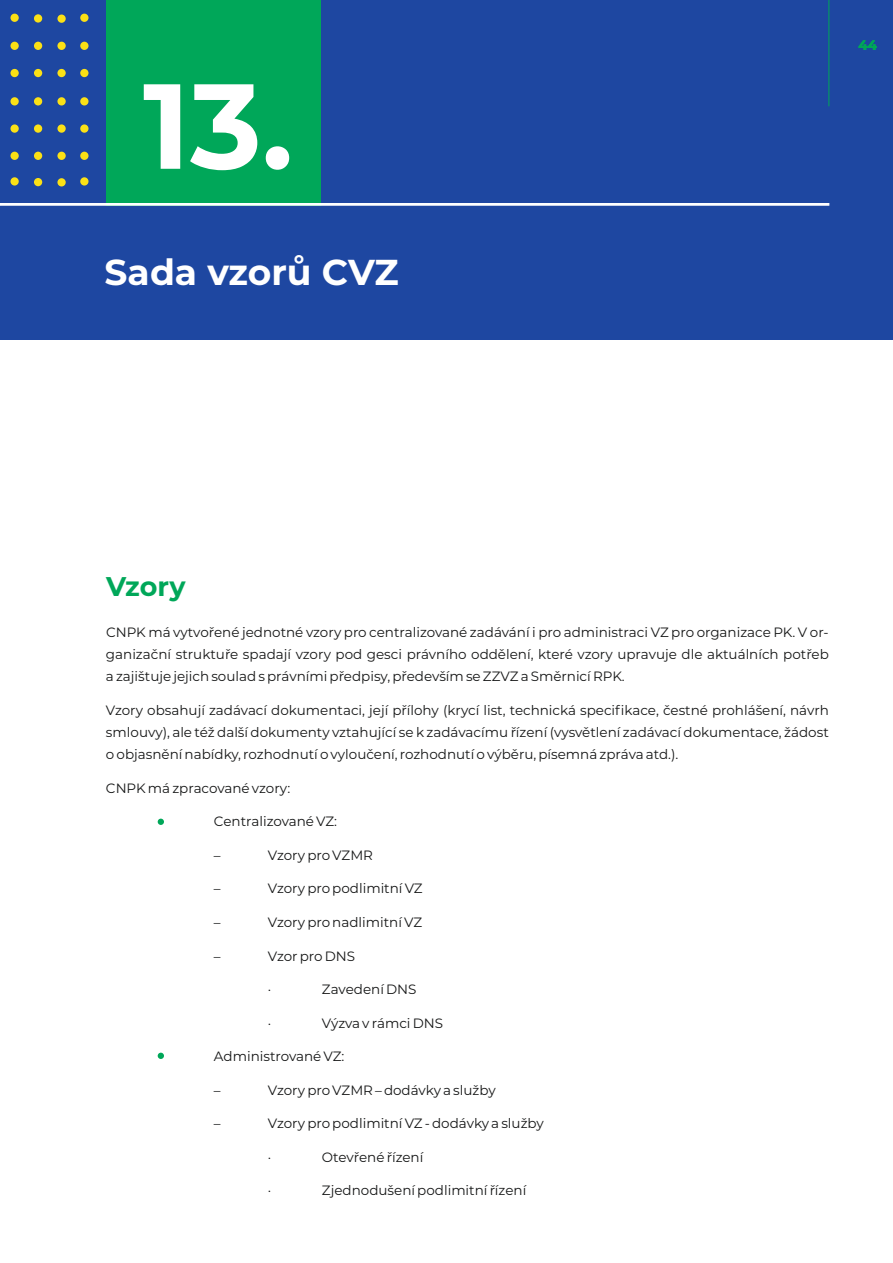
<style>
.page{position:relative;width:893px;height:1263px;background:#fff}
.page>*{position:absolute;margin:0;border:0;box-sizing:border-box;transform-origin:0 0}
.t1{font:700 120.6px "Montserrat";color:#fff}
.t2{font:700 36px "Montserrat";color:#fff}
.t3{font:700 27px "Montserrat";letter-spacing:-.005em;color:#00a759}
.t4{font:13.5px/22.4px "Montserrat";color:#151616;text-align:justify}
.t5{font:700 13.5px "Montserrat";color:#00a759}
</style>
<div class="page">
<div style="left:0;top:0;width:893px;height:340px;background:#1e47a1"></div>
<div style="left:106px;top:0;width:214px;height:205px;background:#00a759"></div>
<div style="left:34px;top:42px;width:8px;height:8px;background:#fbe116;border-radius:50%"></div>
<div style="left:57px;top:42px;width:9px;height:8px;background:#fbe116;border-radius:50%"></div>
<div style="left:10px;top:42px;width:9px;height:8px;background:#fbe116;border-radius:50%"></div>
<div style="left:34px;top:69px;width:8px;height:8px;background:#fbe116;border-radius:50%"></div>
<div style="left:57px;top:69px;width:9px;height:8px;background:#fbe116;border-radius:50%"></div>
<div style="left:10px;top:69px;width:9px;height:8px;background:#fbe116;border-radius:50%"></div>
<div style="left:34px;top:97px;width:8px;height:8px;background:#fbe116;border-radius:50%"></div>
<div style="left:57px;top:97px;width:9px;height:8px;background:#fbe116;border-radius:50%"></div>
<div style="left:10px;top:97px;width:9px;height:8px;background:#fbe116;border-radius:50%"></div>
<div style="left:34px;top:124px;width:8px;height:9px;background:#fbe116;border-radius:50%"></div>
<div style="left:57px;top:124px;width:9px;height:9px;background:#fbe116;border-radius:50%"></div>
<div style="left:10px;top:124px;width:9px;height:9px;background:#fbe116;border-radius:50%"></div>
<div style="left:34px;top:152px;width:8px;height:8px;background:#fbe116;border-radius:50%"></div>
<div style="left:57px;top:152px;width:9px;height:8px;background:#fbe116;border-radius:50%"></div>
<div style="left:10px;top:152px;width:9px;height:8px;background:#fbe116;border-radius:50%"></div>
<div style="left:57px;top:178px;width:9px;height:8px;background:#fbe116;border-radius:50%"></div>
<div style="left:34px;top:178px;width:8px;height:8px;background:#fbe116;border-radius:50%"></div>
<div style="left:10px;top:177px;width:9px;height:9px;background:#fbe116;border-radius:50%"></div>
<div style="left:57px;top:15px;width:9px;height:8px;background:#fbe116;border-radius:50%"></div>
<div style="left:34px;top:14px;width:8px;height:9px;background:#fbe116;border-radius:50%"></div>
<div style="left:10px;top:14px;width:9px;height:8px;background:#fbe116;border-radius:50%"></div>
<div style="left:80px;top:42px;width:9px;height:8px;background:#fbe116;border-radius:50%"></div>
<div style="left:80px;top:69px;width:9px;height:8px;background:#fbe116;border-radius:50%"></div>
<div style="left:80px;top:97px;width:9px;height:8px;background:#fbe116;border-radius:50%"></div>
<div style="left:80px;top:124px;width:9px;height:9px;background:#fbe116;border-radius:50%"></div>
<div style="left:80px;top:152px;width:9px;height:8px;background:#fbe116;border-radius:50%"></div>
<div style="left:80px;top:177px;width:9px;height:9px;background:#fbe116;border-radius:50%"></div>
<div style="left:80px;top:14px;width:9px;height:8px;background:#fbe116;border-radius:50%"></div>
<svg style="left:0;top:203px;width:830px;height:3px;background:#ebf1f5"></svg>
<svg style="left:158px;top:819px;width:6px;height:6px"></svg>
<svg style="left:158px;top:1053px;width:6px;height:6px"></svg>
<hr style="left:828px;top:0;width:1px;height:106px;background:#00a759">
<h1 class="t1" style="left:143px;top:52px;width:152px">13.</h1>
<h2 class="t2" style="left:105px;top:251px;width:296px">Sada vzorů CVZ</h2>
<p class="t5" style="left:859px;top:37px;width:20px">44</p>
<h3 class="t3" style="left:106px;top:570px;width:81px">Vzory</h3>
<p class="t4" style="left:106px;top:620px;width:724px">CNPK má vytvořené jednotné vzory pro centralizované zadávání i pro administraci VZ pro organizace PK. V or&shy;ganizační struktuře spadají vzory pod gesci právního oddělení, které vzory upravuje dle aktuálních potřeb a zajištuje jejich soulad s právními předpisy, především se ZZVZ a Směrnicí RPK.</p>
<p class="t4" style="left:106px;top:699px;width:724px">Vzory obsahují zadávací dokumentaci, její přílohy (krycí list, technická specifikace, čestné prohlášení, návrh smlouvy), ale též další dokumenty vztahující se k zadávacímu řízení (vysvětlení zadávací dokumentace, žádost o objasnění nabídky, rozhodnutí o vyloučení, rozhodnutí o výběru, písemná zpráva atd.).</p>
<p class="t4" style="left:106px;top:777px;width:186px">CNPK má zpracované vzory:</p>
<p class="t4" style="left:214px;top:810px;width:125px">Centralizované VZ:</p>
<p class="t4" style="left:214px;top:844px;width:8px">–</p>
<p class="t4" style="left:268px;top:844px;width:107px">Vzory pro VZMR</p>
<p class="t4" style="left:214px;top:877px;width:8px">–</p>
<p class="t4" style="left:268px;top:877px;width:156px">Vzory pro podlimitní VZ</p>
<p class="t4" style="left:214px;top:911px;width:8px">–</p>
<p class="t4" style="left:268px;top:911px;width:156px">Vzory pro nadlimitní VZ</p>
<p class="t4" style="left:214px;top:944px;width:8px">–</p>
<p class="t4" style="left:268px;top:944px;width:89px">Vzor pro DNS</p>
<p class="t4" style="left:268px;top:978px;width:5px">·</p>
<p class="t4" style="left:322px;top:978px;width:96px">Zavedení DNS</p>
<p class="t4" style="left:268px;top:1011px;width:5px">·</p>
<p class="t4" style="left:322px;top:1011px;width:123px">Výzva v rámci DNS</p>
<p class="t4" style="left:214px;top:1045px;width:132px">Administrované VZ:</p>
<p class="t4" style="left:214px;top:1078px;width:8px">–</p>
<p class="t4" style="left:268px;top:1078px;width:229px">Vzory pro VZMR – dodávky a služby</p>
<p class="t4" style="left:214px;top:1112px;width:8px">–</p>
<p class="t4" style="left:268px;top:1112px;width:277px">Vzory pro podlimitní VZ - dodávky a služby</p>
<p class="t4" style="left:268px;top:1145px;width:5px">·</p>
<p class="t4" style="left:322px;top:1145px;width:103px">Otevřené řízení</p>
<p class="t4" style="left:268px;top:1179px;width:5px">·</p>
<p class="t4" style="left:322px;top:1179px;width:206px">Zjednodušení podlimitní řízení</p>
</div>
